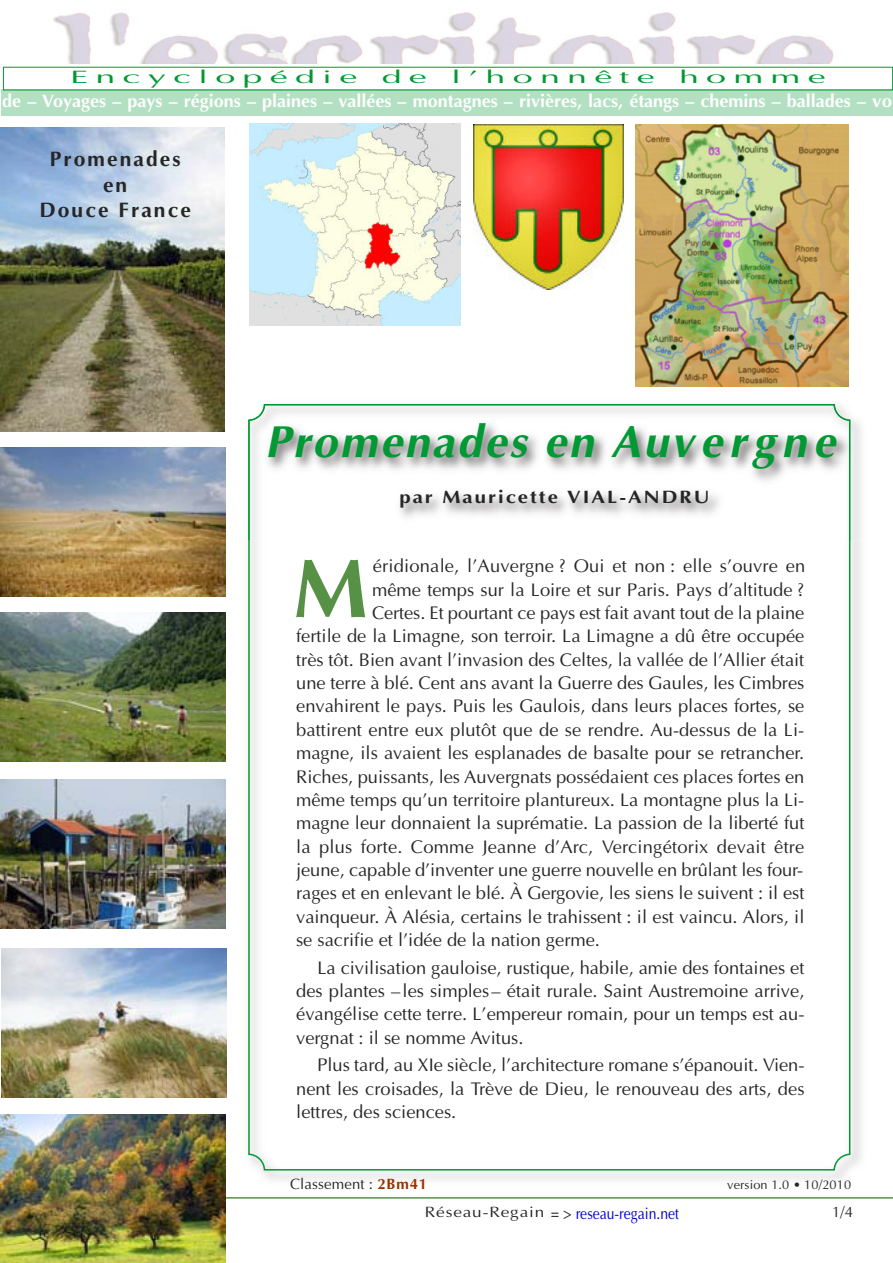
<style>
.page{position:relative;width:893px;height:1263px;background:#fff}
.page>*{position:absolute;margin:0;border:0;box-sizing:border-box;transform-origin:0 0}
.t1{font:700 84px "Optima";color:#569145}
.t2{font:italic 700 45px "Optima";letter-spacing:.055em;color:#093}
.t3{font:700 21px/25.5px "Optima";letter-spacing:.1em;color:#272627;text-align:center}
.t4{font:18.3px/23.4px "Optima";color:#272627;text-align:justify}
.t5{font:700 18px "Optima";color:#fff}
.t6{font:18px "Optima";letter-spacing:.2em;color:#093;scale:2 1}
.t7{font:700 18px "Optima";letter-spacing:.1em;color:#272627;scale:1.13 1}
.t8{font:16.5px "Optima";color:#00c;scale:.85 1}
.t9{font:15px "Optima";letter-spacing:.01em;color:#272627}
.t10{font:12.75px "Optima";letter-spacing:.01em;color:#272627}
.s1{font-weight:700;color:#930}
.s2{font-size:15px;color:#272627}
.s3{color:#272627}
</style>
<div class="page">
<img style="left:262px;top:540px;width:599px;height:641px">
<svg style="left:248px;top:540px;width:602px;height:630px"></svg>
<div style="left:1px;top:90px;width:892px;height:26px;background:#b3e0c2"></div>
<img style="left:53px;top:12px;width:780px;height:52px">
<img style="left:225px;top:418px;width:636px;height:122px">
<img style="left:248px;top:404px;width:602px;height:136px">
<img style="left:249px;top:124px;width:211px;height:201px">
<img style="left:473px;top:125px;width:150px;height:165px">
<img style="left:635px;top:124px;width:213px;height:263px">
<img style="left:0;top:128px;width:224px;height:304px">
<img style="left:0;top:779px;width:225px;height:149px">
<hr style="left:3px;top:1197px;width:890px;height:1px;background:#569145">
<img style="left:0;top:1114px;width:225px;height:149px">
<img style="left:1px;top:949px;width:226px;height:149px">
<img style="left:0;top:612px;width:225px;height:149px">
<img style="left:0;top:447px;width:225px;height:149px">
<p class="t6" style="left:70px;top:66px;width:145px">Encyclopédie</p>
<p class="t6" style="left:382px;top:66px;width:24px">de</p>
<p class="t6" style="left:451px;top:66px;width:103px">l’honnête</p>
<p class="t6" style="left:679px;top:66px;width:75px">homme</p>
<p class="t5" style="left:2px;top:91px;width:891px">de – Voyages – pays – régions – plaines – vallées – montagnes – rivières, lacs, étangs – chemins – ballades – vo</p>
<p class="t3" style="left:39px;top:146px;width:153px">Promenades en<br>Douce France</p>
<h2 class="t2" style="left:265px;top:415px;width:572px">Promenades en Auvergne</h2>
<p class="t7" style="left:399px;top:486px;width:276px">par Mauricette VIAL-ANDRU</p>
<h1 class="t1" style="left:293px;top:539px;width:76px">M</h1>
<p class="t4" style="left:373px;top:554px;width:434px">éridionale, l’Auvergne ? Oui et non : elle s’ouvre en</p>
<p class="t4" style="left:372px;top:577px;width:434px">même temps sur la Loire et sur Paris. Pays d’altitude ?</p>
<p class="t4" style="left:372px;top:601px;width:434px">Certes. Et pourtant ce pays est fait avant tout de la plaine</p>
<p class="t4" style="left:296px;top:624px;width:510px">fertile de la Limagne, son terroir. La Limagne a dû être occupée</p>
<p class="t4" style="left:296px;top:648px;width:510px">très tôt. Bien avant l’invasion des Celtes, la vallée de l’Allier était</p>
<p class="t4" style="left:296px;top:671px;width:510px">une terre à blé. Cent ans avant la Guerre des Gaules, les Cimbres</p>
<p class="t4" style="left:296px;top:694px;width:510px">envahirent le pays. Puis les Gaulois, dans leurs places fortes, se</p>
<p class="t4" style="left:296px;top:718px;width:510px">battirent entre eux plutôt que de se rendre. Au-dessus de la Li-</p>
<p class="t4" style="left:296px;top:741px;width:510px">magne, ils avaient les esplanades de basalte pour se retrancher.</p>
<p class="t4" style="left:296px;top:764px;width:510px">Riches, puissants, les Auvergnats possédaient ces places fortes en</p>
<p class="t4" style="left:296px;top:788px;width:510px">même temps qu’un territoire plantureux. La montagne plus la Li-</p>
<p class="t4" style="left:296px;top:811px;width:510px">magne leur donnaient la suprématie. La passion de la liberté fut</p>
<p class="t4" style="left:296px;top:834px;width:510px">la plus forte. Comme Jeanne d’Arc, Vercingétorix devait être</p>
<p class="t4" style="left:296px;top:858px;width:509px">jeune, capable d’inventer une guerre nouvelle en brûlant les four-</p>
<p class="t4" style="left:296px;top:881px;width:510px">rages et en enlevant le blé. À Gergovie, les siens le suivent : il est</p>
<p class="t4" style="left:296px;top:905px;width:510px">vainqueur. À Alésia, certains le trahissent : il est vaincu. Alors, il</p>
<p class="t4" style="left:296px;top:928px;width:305px">se sacrifie et l’idée de la nation germe.</p>
<p class="t4" style="left:296px;top:956px;width:510px;text-indent:21px">La civilisation gauloise, rustique, habile, amie des fontaines et des plantes –les simples– était rurale. Saint Austremoine arrive, évangélise cette terre. L’empereur romain, pour un temps est au&shy;vergnat : il se nomme Avitus.</p>
<p class="t4" style="left:296px;top:1053px;width:510px;text-indent:21px">Plus tard, au XIe siècle, l’architecture romane s’épanouit. Vien&shy;nent les croisades, la Trève de Dieu, le renouveau des arts, des lettres, des sciences.</p>
<p class="t9" style="left:290px;top:1175px;width:138px">Classement : <span class="s1">2Bm41</span></p>
<p class="t10" style="left:727px;top:1177px;width:125px">version 1.0 • 10/2010</p>
<p class="t8" style="left:425px;top:1203px;width:301px"><span class="s2">Réseau-Regain</span> <span class="s3">= &gt;</span> reseau-regain.net</p>
<p class="t9" style="left:832px;top:1202px;width:22px">1/4</p>
</div>
